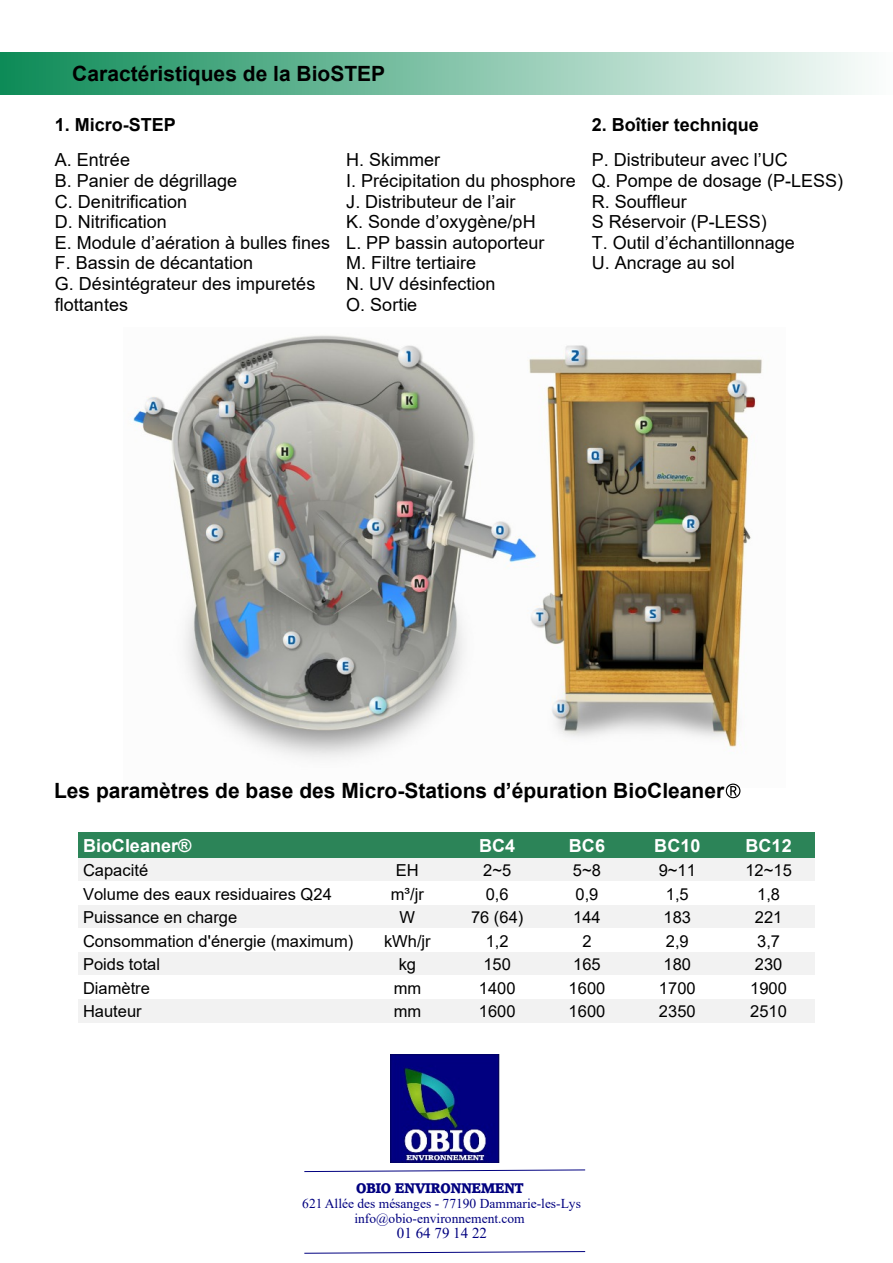
<style>
.page{position:relative;width:893px;height:1263px;background:#fff}
.page>*{position:absolute;margin:0;border:0;box-sizing:border-box;transform-origin:0 0}
.t1{font:700 21px "Arial";color:#000}
.t2{font:18px/20.7px "Arial";color:#000}
.t3{font:700 18px "Arial";color:#000}
.t4{font:700 18px "Arial";color:#fff}
.t5{font:16.5px "Arial";color:#000}
.t6{font:15px "Times New Roman";color:#010080}
.t7{font:13.5px/14.9px "Times New Roman";color:#010080;text-align:center}
.t8{font:13.5px "Accord Heavy SF Bold";color:#010080}
</style>
<div class="page">
<div style="left:0;top:52px;width:893px;height:43px;background:linear-gradient(to right,#0c8b57,#fcfdfd)"></div>
<img style="left:132px;top:335px;width:630px;height:424px">
<svg style="left:726px;top:783px;width:14px;height:15px"></svg>
<div style="left:78px;top:833px;width:284px;height:25px;background:#2c8458"></div>
<div style="left:362px;top:833px;width:90px;height:25px;background:#2c8458"></div>
<div style="left:452px;top:833px;width:90px;height:25px;background:#2c8458"></div>
<div style="left:542px;top:833px;width:90px;height:25px;background:#2c8458"></div>
<div style="left:632px;top:833px;width:91px;height:25px;background:#2c8458"></div>
<div style="left:723px;top:833px;width:91px;height:25px;background:#2c8458"></div>
<div style="left:78px;top:858px;width:284px;height:24px;background:#f2f2f2"></div>
<div style="left:362px;top:858px;width:90px;height:24px;background:#f2f2f2"></div>
<div style="left:452px;top:858px;width:90px;height:24px;background:#f2f2f2"></div>
<div style="left:542px;top:858px;width:90px;height:24px;background:#f2f2f2"></div>
<div style="left:632px;top:858px;width:91px;height:24px;background:#f2f2f2"></div>
<div style="left:723px;top:858px;width:91px;height:24px;background:#f2f2f2"></div>
<div style="left:78px;top:905px;width:284px;height:24px;background:#f2f2f2"></div>
<div style="left:362px;top:905px;width:90px;height:24px;background:#f2f2f2"></div>
<div style="left:452px;top:905px;width:90px;height:24px;background:#f2f2f2"></div>
<div style="left:542px;top:905px;width:90px;height:24px;background:#f2f2f2"></div>
<div style="left:632px;top:905px;width:91px;height:24px;background:#f2f2f2"></div>
<div style="left:723px;top:905px;width:91px;height:24px;background:#f2f2f2"></div>
<div style="left:78px;top:952px;width:284px;height:24px;background:#f2f2f2"></div>
<div style="left:362px;top:952px;width:90px;height:24px;background:#f2f2f2"></div>
<div style="left:452px;top:952px;width:90px;height:24px;background:#f2f2f2"></div>
<div style="left:542px;top:952px;width:90px;height:24px;background:#f2f2f2"></div>
<div style="left:632px;top:952px;width:91px;height:24px;background:#f2f2f2"></div>
<div style="left:723px;top:952px;width:91px;height:24px;background:#f2f2f2"></div>
<div style="left:78px;top:999px;width:284px;height:24px;background:#f2f2f2"></div>
<div style="left:362px;top:999px;width:90px;height:24px;background:#f2f2f2"></div>
<div style="left:452px;top:999px;width:90px;height:24px;background:#f2f2f2"></div>
<div style="left:542px;top:999px;width:90px;height:24px;background:#f2f2f2"></div>
<div style="left:632px;top:999px;width:91px;height:24px;background:#f2f2f2"></div>
<div style="left:723px;top:999px;width:91px;height:24px;background:#f2f2f2"></div>
<svg style="left:304px;top:1169px;width:282px;height:3px"></svg>
<svg style="left:304px;top:1251px;width:282px;height:3px"></svg>
<img style="left:390px;top:1055px;width:109px;height:108px">
<p class="t1" style="left:72px;top:66px;width:314px">Caractéristiques de la BioSTEP</p>
<p class="t3" style="left:55px;top:117px;width:123px">1. Micro-STEP</p>
<p class="t2" style="left:55px;top:151px;width:277px">A. Entrée<br>B. Panier de dégrillage<br>C. Denitrification<br>D. Nitrification<br>E. Module d’aération à bulles fines<br>F. Bassin de décantation<br>G. Désintégrateur des impuretés flottantes</p>
<p class="t2" style="left:346px;top:151px;width:231px">H. Skimmer<br>I. Précipitation du phosphore<br>J. Distributeur de l’air<br>K. Sonde d’oxygène/pH<br>L. PP bassin autoporteur<br>M. Filtre tertiaire<br>N. UV désinfection<br>O. Sortie</p>
<p class="t3" style="left:592px;top:117px;width:169px">2. Boîtier technique</p>
<p class="t2" style="left:592px;top:151px;width:253px">P. Distributeur avec l’UC<br>Q. Pompe de dosage (P-LESS)<br>R. Souffleur<br>S Réservoir (P-LESS)<br>T. Outil d’échantillonnage<br>U. Ancrage au sol</p>
<p class="t1" style="left:54px;top:783px;width:672px">Les paramètres de base des Micro-Stations d’épuration BioCleaner</p>
<p class="t4" style="left:83px;top:839px;width:110px">BioCleaner®</p>
<p class="t4" style="left:479px;top:839px;width:38px">BC4</p>
<p class="t4" style="left:569px;top:839px;width:38px">BC6</p>
<p class="t4" style="left:654px;top:839px;width:48px">BC10</p>
<p class="t4" style="left:746px;top:839px;width:48px">BC12</p>
<p class="t5" style="left:83px;top:864px;width:67px">Capacité</p>
<p class="t5" style="left:396px;top:864px;width:24px">EH</p>
<p class="t5" style="left:483px;top:864px;width:30px">2~5</p>
<p class="t5" style="left:573px;top:864px;width:30px">5~8</p>
<p class="t5" style="left:659px;top:864px;width:39px">9~11</p>
<p class="t5" style="left:745px;top:864px;width:48px">12~15</p>
<p class="t5" style="left:83px;top:888px;width:250px">Volume des eaux residuaires Q24</p>
<p class="t5" style="left:391px;top:888px;width:34px">m³/jr</p>
<p class="t5" style="left:486px;top:888px;width:24px">0,6</p>
<p class="t5" style="left:575px;top:888px;width:24px">0,9</p>
<p class="t5" style="left:666px;top:888px;width:24px">1,5</p>
<p class="t5" style="left:757px;top:888px;width:24px">1,8</p>
<p class="t5" style="left:83px;top:911px;width:156px">Puissance en charge</p>
<p class="t5" style="left:400px;top:911px;width:17px">W</p>
<p class="t5" style="left:471px;top:911px;width:54px">76 (64)</p>
<p class="t5" style="left:573px;top:911px;width:29px">144</p>
<p class="t5" style="left:664px;top:911px;width:29px">183</p>
<p class="t5" style="left:755px;top:911px;width:29px">221</p>
<p class="t5" style="left:83px;top:935px;width:272px">Consommation d'énergie (maximum)</p>
<p class="t5" style="left:384px;top:935px;width:48px">kWh/jr</p>
<p class="t5" style="left:486px;top:935px;width:24px">1,2</p>
<p class="t5" style="left:582px;top:935px;width:11px">2</p>
<p class="t5" style="left:666px;top:935px;width:24px">2,9</p>
<p class="t5" style="left:757px;top:935px;width:24px">3,7</p>
<p class="t5" style="left:83px;top:958px;width:79px">Poids total</p>
<p class="t5" style="left:399px;top:958px;width:19px">kg</p>
<p class="t5" style="left:483px;top:958px;width:29px">150</p>
<p class="t5" style="left:573px;top:958px;width:29px">165</p>
<p class="t5" style="left:664px;top:958px;width:29px">180</p>
<p class="t5" style="left:755px;top:958px;width:29px">230</p>
<p class="t5" style="left:83px;top:982px;width:68px">Diamètre</p>
<p class="t5" style="left:394px;top:982px;width:29px">mm</p>
<p class="t5" style="left:479px;top:982px;width:38px">1400</p>
<p class="t5" style="left:569px;top:982px;width:38px">1600</p>
<p class="t5" style="left:659px;top:982px;width:38px">1700</p>
<p class="t5" style="left:750px;top:982px;width:38px">1900</p>
<p class="t5" style="left:83px;top:1005px;width:60px">Hauteur</p>
<p class="t5" style="left:394px;top:1005px;width:29px">mm</p>
<p class="t5" style="left:479px;top:1005px;width:38px">1600</p>
<p class="t5" style="left:569px;top:1005px;width:38px">1600</p>
<p class="t5" style="left:659px;top:1005px;width:38px">2350</p>
<p class="t5" style="left:750px;top:1005px;width:38px">2510</p>
<p class="t8" style="left:356px;top:1181px;width:169px">OBIO ENVIRONNEMENT</p>
<p class="t7" style="left:302px;top:1198px;width:280px">621 Allée des mésanges - 77190 Dammarie-les-Lys info@obio-environnement.com</p>
<p class="t6" style="left:397px;top:1227px;width:92px">01 64 79 14 22</p>
</div>
